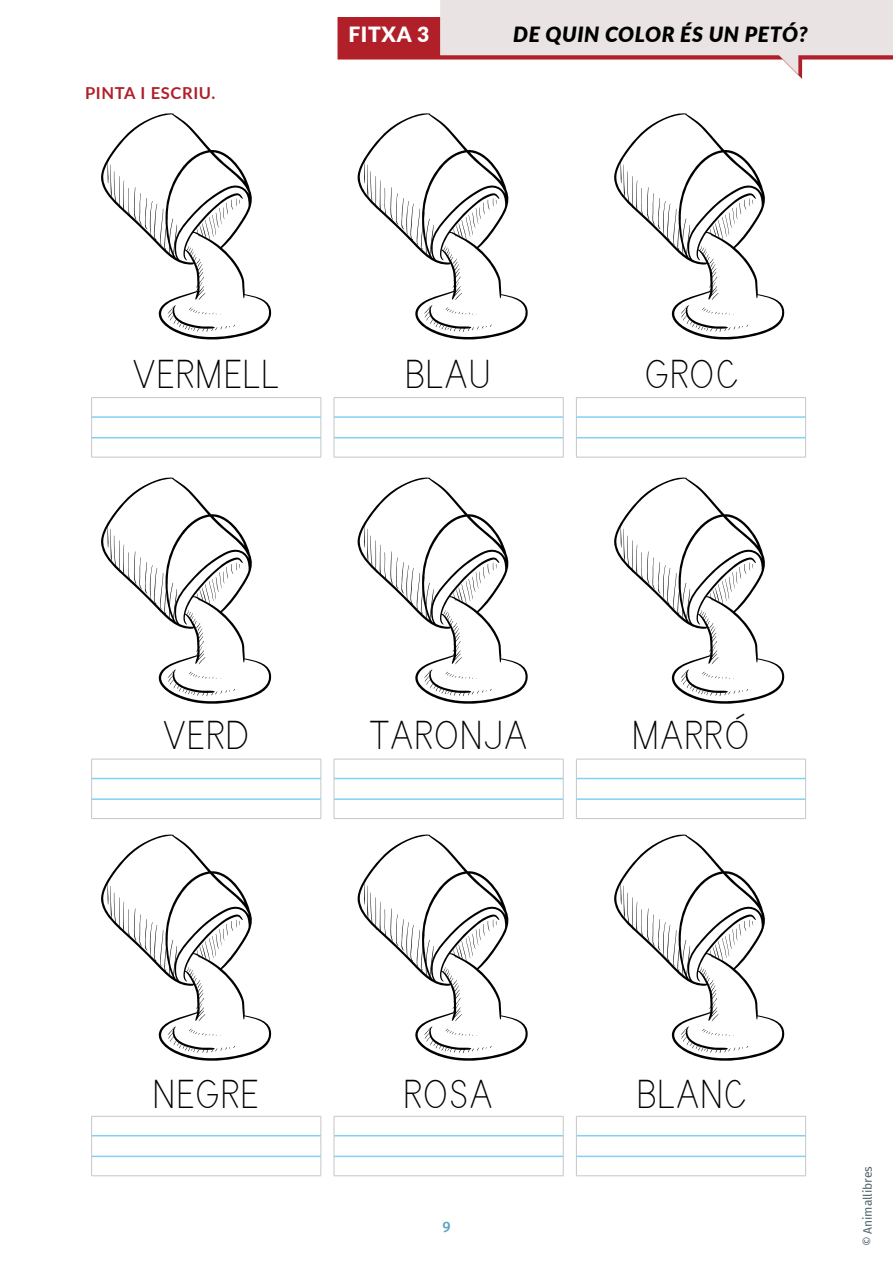
<style>
.page{position:relative;width:893px;height:1263px;background:#fff}
.page>*{position:absolute;margin:0;border:0;box-sizing:border-box;transform-origin:0 0}
.Activitat_text_grael{font:42px "BR2 Escolar";letter-spacing:.05em;color:#000}
.Títol_3{font:italic 900 21px "Lato";letter-spacing:.03em;color:#000}
.Títol_3-2{font:900 21px "Lato";letter-spacing:.03em;color:#fff}
.Títol_3-3{font:700 16.5px "Lato";letter-spacing:.04em;color:#b11f29}
.t1{font:500 15px "Fira Sans";color:#5ea5c0}
.t2{font:12px "Fira Sans";letter-spacing:-.01em;color:#52666c}
</style>
<div class="page">
<svg style="left:101px;top:113px;width:171px;height:227px"></svg>
<svg style="left:101px;top:477px;width:171px;height:227px"></svg>
<svg style="left:101px;top:834px;width:171px;height:227px"></svg>
<svg style="left:357px;top:113px;width:171px;height:227px"></svg>
<svg style="left:357px;top:477px;width:171px;height:227px"></svg>
<svg style="left:357px;top:834px;width:171px;height:227px"></svg>
<svg style="left:614px;top:113px;width:171px;height:227px"></svg>
<svg style="left:614px;top:477px;width:171px;height:227px"></svg>
<svg style="left:614px;top:834px;width:171px;height:227px"></svg>
<svg style="left:338px;top:0;width:555px;height:79px"></svg>
<hr style="left:91px;top:397px;width:230px;height:1px;background:#c6c6c6">
<hr style="left:91px;top:398px;width:1px;height:59px;background:#c6c6c6">
<hr style="left:321px;top:398px;width:1px;height:59px;background:#c6c6c6">
<hr style="left:91px;top:457px;width:230px;height:1px;background:#c6c6c6">
<hr style="left:92px;top:416px;width:229px;height:2px;background:#83d0f5">
<hr style="left:92px;top:437px;width:229px;height:1px;background:#83d0f5">
<hr style="left:334px;top:397px;width:229px;height:1px;background:#c6c6c6">
<hr style="left:334px;top:398px;width:1px;height:59px;background:#c6c6c6">
<hr style="left:563px;top:398px;width:1px;height:59px;background:#c6c6c6">
<hr style="left:334px;top:457px;width:229px;height:1px;background:#c6c6c6">
<hr style="left:334px;top:416px;width:229px;height:2px;background:#83d0f5">
<hr style="left:334px;top:437px;width:229px;height:1px;background:#83d0f5">
<hr style="left:576px;top:397px;width:230px;height:1px;background:#c6c6c6">
<hr style="left:576px;top:398px;width:1px;height:59px;background:#c6c6c6">
<hr style="left:805px;top:398px;width:1px;height:59px;background:#c6c6c6">
<hr style="left:576px;top:457px;width:230px;height:1px;background:#c6c6c6">
<hr style="left:577px;top:416px;width:228px;height:2px;background:#83d0f5">
<hr style="left:577px;top:437px;width:228px;height:1px;background:#83d0f5">
<hr style="left:91px;top:759px;width:230px;height:1px;background:#c6c6c6">
<hr style="left:91px;top:759px;width:1px;height:59px;background:#c6c6c6">
<hr style="left:321px;top:759px;width:1px;height:59px;background:#c6c6c6">
<hr style="left:91px;top:818px;width:230px;height:1px;background:#c6c6c6">
<hr style="left:92px;top:778px;width:229px;height:1px;background:#83d0f5">
<hr style="left:92px;top:798px;width:229px;height:2px;background:#83d0f5">
<hr style="left:334px;top:759px;width:229px;height:1px;background:#c6c6c6">
<hr style="left:334px;top:759px;width:1px;height:59px;background:#c6c6c6">
<hr style="left:563px;top:759px;width:1px;height:59px;background:#c6c6c6">
<hr style="left:334px;top:818px;width:229px;height:1px;background:#c6c6c6">
<hr style="left:334px;top:778px;width:229px;height:1px;background:#83d0f5">
<hr style="left:334px;top:798px;width:229px;height:2px;background:#83d0f5">
<hr style="left:576px;top:759px;width:230px;height:1px;background:#c6c6c6">
<hr style="left:576px;top:759px;width:1px;height:59px;background:#c6c6c6">
<hr style="left:805px;top:759px;width:1px;height:59px;background:#c6c6c6">
<hr style="left:576px;top:818px;width:230px;height:1px;background:#c6c6c6">
<hr style="left:577px;top:778px;width:228px;height:1px;background:#83d0f5">
<hr style="left:577px;top:798px;width:228px;height:2px;background:#83d0f5">
<hr style="left:91px;top:1116px;width:230px;height:1px;background:#c6c6c6">
<hr style="left:91px;top:1116px;width:1px;height:59px;background:#c6c6c6">
<hr style="left:321px;top:1116px;width:1px;height:59px;background:#c6c6c6">
<hr style="left:91px;top:1175px;width:230px;height:1px;background:#c6c6c6">
<hr style="left:92px;top:1135px;width:229px;height:1px;background:#83d0f5">
<hr style="left:92px;top:1155px;width:229px;height:2px;background:#83d0f5">
<hr style="left:334px;top:1116px;width:229px;height:1px;background:#c6c6c6">
<hr style="left:334px;top:1116px;width:1px;height:59px;background:#c6c6c6">
<hr style="left:563px;top:1116px;width:1px;height:59px;background:#c6c6c6">
<hr style="left:334px;top:1175px;width:229px;height:1px;background:#c6c6c6">
<hr style="left:334px;top:1135px;width:229px;height:1px;background:#83d0f5">
<hr style="left:334px;top:1155px;width:229px;height:2px;background:#83d0f5">
<hr style="left:576px;top:1116px;width:230px;height:1px;background:#c6c6c6">
<hr style="left:576px;top:1116px;width:1px;height:59px;background:#c6c6c6">
<hr style="left:805px;top:1116px;width:1px;height:59px;background:#c6c6c6">
<hr style="left:576px;top:1175px;width:230px;height:1px;background:#c6c6c6">
<hr style="left:577px;top:1135px;width:228px;height:1px;background:#83d0f5">
<hr style="left:577px;top:1155px;width:228px;height:2px;background:#83d0f5">
<p class="Títol_3-3" style="left:85px;top:81px;width:132px">PINTA I ESCRIU.</p>
<p class="Títol_3-2" style="left:348px;top:18px;width:82px">FITXA 3</p>
<p class="Títol_3" style="left:513px;top:18px;width:296px">DE QUIN COLOR ÉS UN PETÓ?</p>
<p class="Activitat_text_grael" style="left:133px;top:352px;width:147px">VERMELL</p>
<p class="Activitat_text_grael" style="left:406px;top:352px;width:86px">BLAU</p>
<p class="Activitat_text_grael" style="left:646px;top:352px;width:91px">GROC</p>
<p class="Activitat_text_grael" style="left:164px;top:714px;width:86px">VERD</p>
<p class="Activitat_text_grael" style="left:370px;top:714px;width:159px">TARONJA</p>
<p class="Activitat_text_grael" style="left:633px;top:714px;width:117px">MARRÓ</p>
<p class="Activitat_text_grael" style="left:154px;top:1073px;width:106px">NEGRE</p>
<p class="Activitat_text_grael" style="left:405px;top:1073px;width:89px">ROSA</p>
<p class="Activitat_text_grael" style="left:638px;top:1073px;width:108px">BLANC</p>
<p class="t1" style="left:442px;top:1214px;width:10px">9</p>
<p class="t2" style="left:858px;top:1246px;width:81px;rotate:-90deg">© Animallibres</p>
</div>
